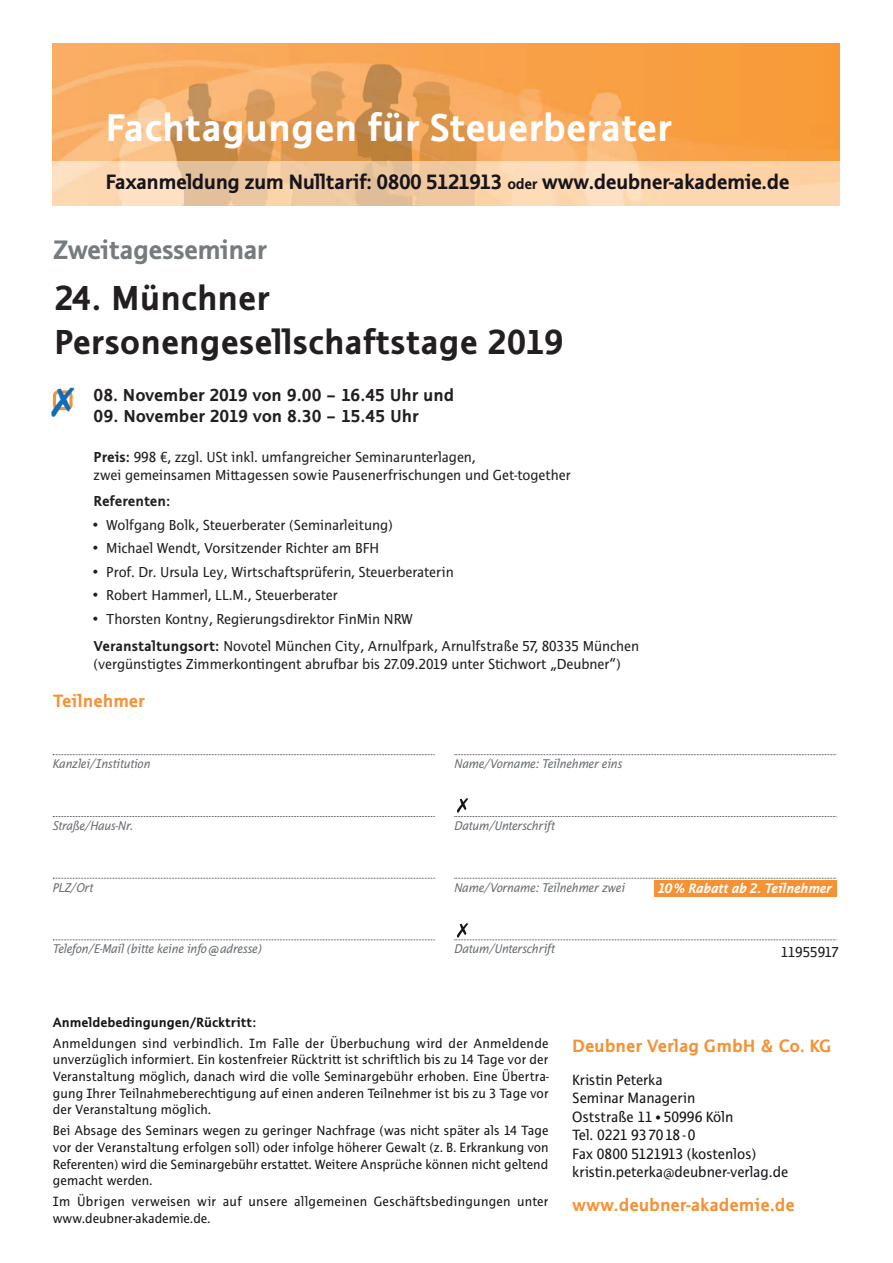
<style>
.page{position:relative;width:893px;height:1263px;background:#fff}
.page>*{position:absolute;margin:0;border:0;box-sizing:border-box;transform-origin:0 0}
.t1{font:700 40.05px "Thordis Sans EF";color:#fff}
.t2{font:700 36px/43.2px "Thordis Sans EF";color:#231f20}
.t3{font:700 27.75px "Thordis Sans EF";letter-spacing:-.025em;color:#767b7e}
.t4{font:700 21.6px "Thordis Sans EF";letter-spacing:-.025em;color:#17141a}
.t5{font:700 18.45px "Thordis Sans EF";color:#f69134}
.t6{font:700 18px "Thordis Sans EF";color:#231f20}
.t7{font:15.45px/18.5px "Thordis Sans EF";color:#17141a}
.t8{font:15px/18px "Thordis Sans EF";color:#231f20}
.t9{font:700 15px "Thordis Sans EF";color:#231f20}
.t10{font:italic 700 14.4px "Thordis Sans EF";letter-spacing:-.015em;color:#fff}
.t11{font:13.95px/16.6px "Thordis Sans EF";letter-spacing:.01em;color:#17141a;text-align:justify}
.t12{font:700 13.95px "Thordis Sans EF";color:#17141a}
.t13{font:italic 13.05px "Thordis Sans EF";letter-spacing:-.015em;color:#696e72}
.s1{font-size:15.45px}
.s2{font-weight:700}
</style>
<div class="page">
<img style="left:53px;top:43px;width:787px;height:118px">
<svg style="left:53px;top:754px;width:382px;height:1px"></svg>
<svg style="left:53px;top:816px;width:382px;height:1px"></svg>
<svg style="left:53px;top:878px;width:382px;height:1px"></svg>
<svg style="left:53px;top:939px;width:382px;height:1px"></svg>
<svg style="left:455px;top:754px;width:382px;height:1px"></svg>
<svg style="left:455px;top:878px;width:382px;height:1px"></svg>
<svg style="left:455px;top:923px;width:382px;height:17px"></svg>
<svg style="left:455px;top:798px;width:382px;height:19px"></svg>
<div style="left:654px;top:881px;width:183px;height:16px;background:#f69134"></div>
<svg style="left:52px;top:390px;width:21px;height:21px"></svg>
<h1 class="t1" style="left:105px;top:105px;width:568px">Fachtagungen für Steuerberater</h1>
<h3 class="t4" style="left:105px;top:170px;width:686px">Faxanmeldung zum Nulltarif: 0800 5121913 <span class="s1">oder</span> www.deubner-akademie.de</h3>
<h3 class="t3" style="left:53px;top:234px;width:216px">Zweitagesseminar</h3>
<h2 class="t2" style="left:54px;top:277px;width:512px">24. Münchner<br>Personengesellschaftstage 2019</h2>
<p class="t6" style="left:94px;top:385px;width:362px">08. November 2019 von 9.00 – 16.45 Uhr und</p>
<p class="t6" style="left:94px;top:406px;width:327px">09. November 2019 von 8.30 – 15.45 Uhr</p>
<p class="t8" style="left:94px;top:448px;width:479px"><span class="s2">Preis:</span> 998 €, zzgl. USt inkl. umfangreicher Seminarunterlagen,<br>zwei gemeinsamen Mittagessen sowie Pausenerfrischungen und Get-together</p>
<p class="t9" style="left:94px;top:493px;width:78px">Referenten:</p>
<p class="t8" style="left:94px;top:516px;width:301px">• Wolfgang Bolk, Steuerberater (Seminarleitung)</p>
<p class="t8" style="left:94px;top:539px;width:287px">• Michael Wendt, Vorsitzender Richter am BFH</p>
<p class="t8" style="left:94px;top:563px;width:362px">• Prof. Dr. Ursula Ley, Wirtschaftsprüferin, Steuerberaterin</p>
<p class="t8" style="left:94px;top:586px;width:246px">• Robert Hammerl, LL.M., Steuerberater</p>
<p class="t8" style="left:94px;top:606px;width:547px;line-height:26.5px">• Thorsten Kontny, Regierungsdirektor FinMin NRW<br><span class="s2">Veranstaltungsort:</span> Novotel München City, Arnulfpark, Arnulfstraße 57, 80335 München</p>
<p class="t8" style="left:94px;top:654px;width:529px">(vergünstigtes Zimmerkontingent abrufbar bis 27.09.2019 unter Stichwort „Deubner“)</p>
<h3 class="t5" style="left:53px;top:690px;width:94px">Teilnehmer</h3>
<p class="t13" style="left:53px;top:757px;width:99px">Kanzlei/Institution</p>
<p class="t13" style="left:455px;top:757px;width:169px">Name/Vorname: Teilnehmer eins</p>
<p class="t13" style="left:53px;top:818px;width:82px">Straße/Haus-Nr.</p>
<p class="t13" style="left:455px;top:818px;width:102px">Datum/Unterschrift</p>
<p class="t13" style="left:53px;top:880px;width:42px">PLZ/Ort</p>
<p class="t13" style="left:455px;top:880px;width:172px">Name/Vorname: Teilnehmer zwei</p>
<p class="t10" style="left:658px;top:880px;width:176px">10% Rabatt ab 2. Teilnehmer</p>
<p class="t13" style="left:53px;top:942px;width:210px">Telefon/E-Mail (bitte keine info@adresse)</p>
<p class="t13" style="left:455px;top:942px;width:102px">Datum/Unterschrift</p>
<p class="t8" style="left:781px;top:943px;width:60px">11955917</p>
<p class="t12" style="left:53px;top:1014px;width:205px">Anmeldebedingungen/Rücktritt:</p>
<p class="t11" style="left:53px;top:1035px;width:497px">Anmeldungen sind verbindlich. Im Falle der Überbuchung wird der Anmeldende unverzüglich informiert. Ein kostenfreier Rücktritt ist schriftlich bis zu 14 Tage vor der Veranstaltung möglich, danach wird die volle Seminar gebühr erhoben. Eine Übertra&shy;gung Ihrer Teilnahmeberechtigung auf einen anderen Teilnehmer ist bis zu 3 Tage vor der Veranstaltung möglich.</p>
<p class="t11" style="left:53px;top:1122px;width:497px">Bei Absage des Seminars wegen zu geringer Nachfrage (was nicht später als 14 Tage vor der Veranstaltung erfolgen soll) oder infolge höherer Gewalt (z. B. Erkrankung von Referenten) wird die Seminargebühr erstattet. Weitere Ansprüche können nicht geltend gemacht werden.</p>
<p class="t11" style="left:53px;top:1193px;width:497px">Im Übrigen verweisen wir auf unsere allgemeinen Geschäftsbedingungen unter www.deubner-akademie.de.</p>
<h3 class="t5" style="left:572px;top:1035px;width:261px">Deubner Verlag GmbH &amp; Co. KG</h3>
<p class="t7" style="left:572px;top:1070px;width:218px">Kristin Peterka<br>Seminar Managerin<br>Oststraße 11 • 50996 Köln<br>Tel. 0221 937018 - 0<br>Fax 0800 5121913 (kostenlos) kristin.peterka@deubner-verlag.de</p>
<h3 class="t5" style="left:572px;top:1195px;width:224px">www.deubner-akademie.de</h3>
</div>
